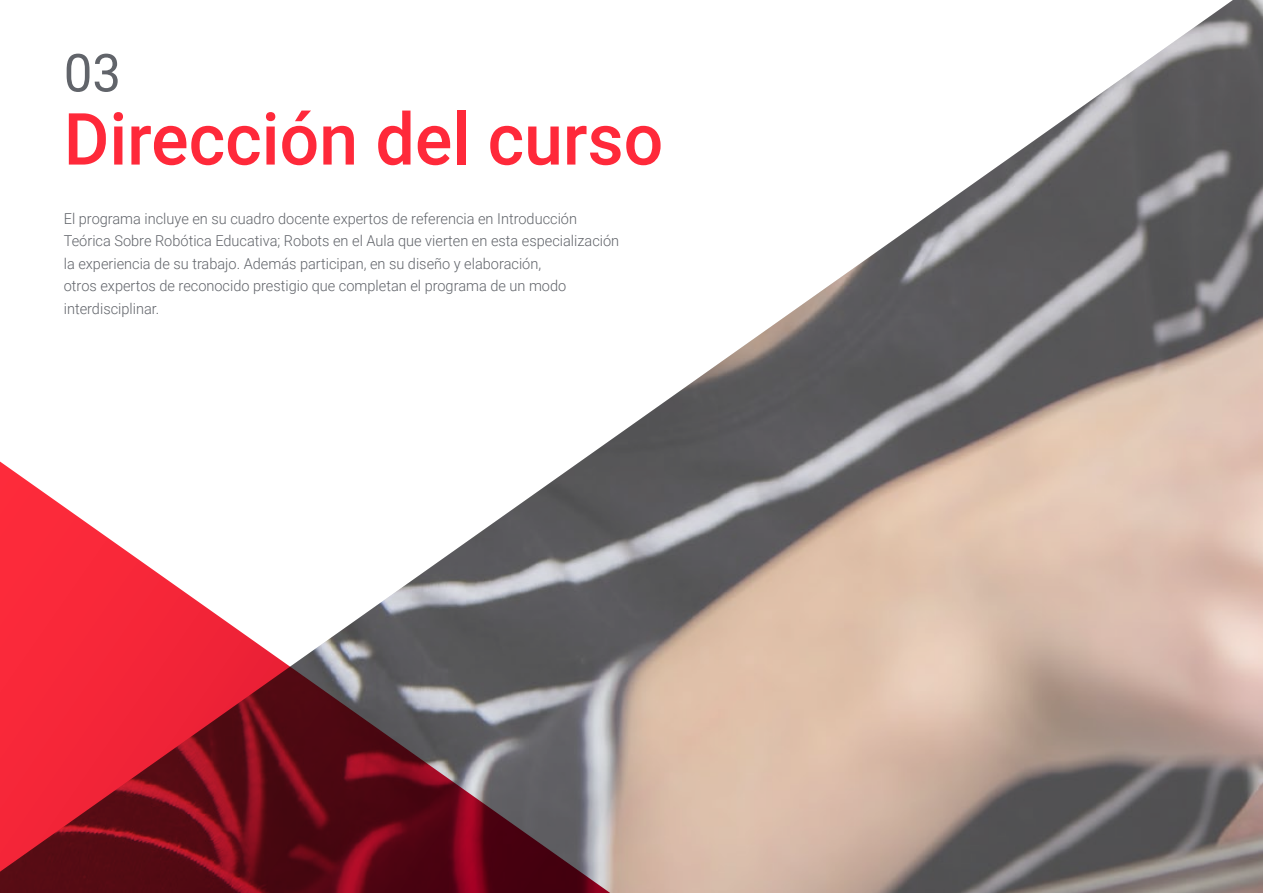
<style>
.page{position:relative;width:1263px;height:893px;background:#fff}
.page>*{position:absolute;margin:0;border:0;box-sizing:border-box;transform-origin:0 0}
.t1{font:500 72px "Roboto";color:#ff293a}
.t2{font:52.5px "Roboto";color:#61646a}
.t3{font:300 15px/22.5px "Roboto";color:#61646a}
</style>
<div class="page">
<img style="left:602px;top:0;width:661px;height:893px">
<svg style="left:0;top:446px;width:640px;height:447px"></svg>
<h2 class="t2" style="left:64px;top:36px;width:59px">03</h2>
<h1 class="t1" style="left:64px;top:89px;width:601px">Dirección del curso</h1>
<p class="t3" style="left:64px;top:207px;width:557px">El programa incluye en su cuadro docente expertos de referencia en Introducción Teórica Sobre Robótica Educativa; Robots en el Aula que vierten en esta especialización la experiencia de su trabajo. Además participan, en su diseño y elaboración,<br>otros expertos de reconocido prestigio que completan el programa de un modo interdisciplinar.</p>
</div>
